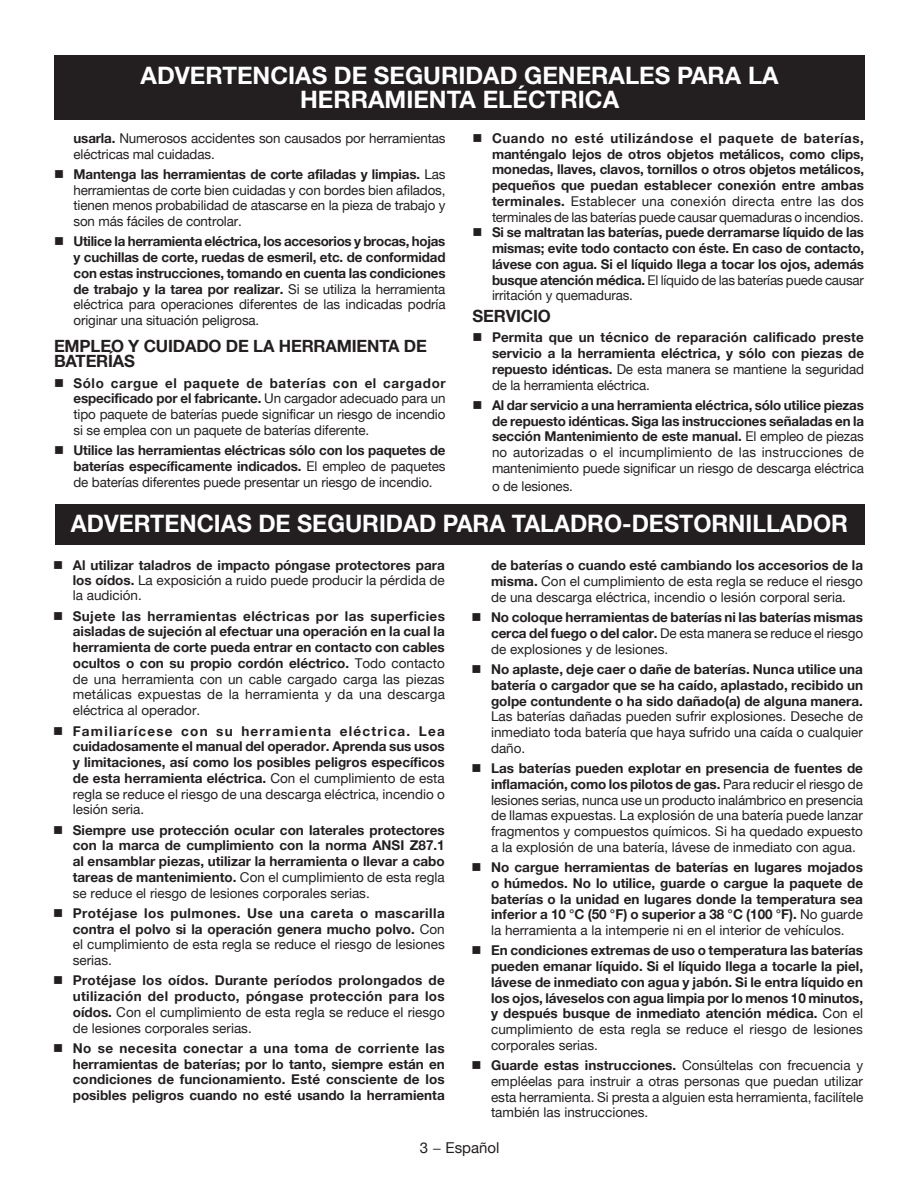
<style>
.page{position:relative;width:918px;height:1188px;background:#fff}
.page>*{position:absolute;margin:0;border:0;box-sizing:border-box;transform-origin:0 0}
.HEADING{font:700 24px/24px "Helvetica Neue";color:#fff;text-align:center}
.Heading_2{font:700 16.8px/15.8px "Helvetica Neue";letter-spacing:-.01em;color:#231f20}
.t1{font:15px "Helvetica Neue";color:#231f20}
.bullets{font:700 13.5px/15.8px "Helvetica Neue";color:#231f20;text-align:justify}
.bullets-2{font:13.5px/15.8px "Helvetica Neue";letter-spacing:-.01em;color:#231f20;text-align:justify}
.s1{font-weight:700}
.s2{font-weight:400}
</style>
<div class="page">
<div style="left:55px;top:55px;width:810px;height:64px;background:#231f20"></div>
<div style="left:55px;top:505px;width:810px;height:40px;background:#231f20"></div>
<p class="HEADING" style="left:141px;top:63px;width:640px">ADVERTENCIAS DE SEGURIDAD GENERALES PARA LA<br>HERRAMIENTA ELÉCTRICA</p>
<p class="bullets-2" style="left:74px;top:130px;width:373px"><span class="s1">usarla.</span> Numerosos accidentes son causados por herramientas eléctricas mal cuidadas.</p>
<p class="bullets-2" style="left:74px;top:166px;width:373px;text-indent:-20px">■ <span class="s1">Mantenga las herramientas de corte afiladas y limpias.</span> Las herramientas de corte bien cuidadas y con bordes bien afilados, tienen menos probabilidad de atascarse en la pieza de trabajo y son más fáciles de controlar.</p>
<p class="bullets" style="left:74px;top:234px;width:374px;text-indent:-20px">■ Utilice la herramienta eléctrica, los accesorios y brocas, hojas y cuchillas de corte, ruedas de esmeril, etc. de conformidad con estas instrucciones, tomando en cuenta las condiciones de trabajo y la tarea por realizar. <span class="s2">Si se utiliza la herramienta eléctrica para operaciones diferentes de las indicadas podría originar una situación peligrosa.</span></p>
<p class="Heading_2" style="left:54px;top:337px;width:374px">EMPLEO Y CUIDADO DE LA HERRAMIENTA DE<br>BATERÍAS</p>
<p class="bullets-2" style="left:74px;top:375px;width:374px;text-indent:-20px">■ <span class="s1">Sólo cargue el paquete de baterías con el cargador especificado por el fabricante.</span> Un cargador adecuado para un tipo paquete de baterías puede significar un riesgo de incendio si se emplea con un paquete de baterías diferente.</p>
<p class="bullets" style="left:74px;top:442px;width:374px;text-indent:-20px">■ Utilice las herramientas eléctricas sólo con los paquetes de baterías específicamente indicados. <span class="s2">El empleo de paquetes de baterías diferentes puede presentar un riesgo de incendio.</span></p>
<p class="bullets" style="left:492px;top:130px;width:374px;text-indent:-20px">■ Cuando no esté utilizándose el paquete de baterías, manténgalo lejos de otros objetos metálicos, como clips, monedas, llaves, clavos, tornillos o otros objetos metálicos, pequeños que puedan establecer conexión entre ambas terminales. <span class="s2">Establecer una conexión directa entre las dos terminales de las baterías puede causar quemaduras o incendios.</span></p>
<p class="bullets" style="left:492px;top:224px;width:374px;text-indent:-20px">■ Si se maltratan las baterías, puede derramarse líquido de las mismas; evite todo contacto con éste. En caso de contacto, lávese con agua. Si el líquido llega a tocar los ojos, además busque atención médica. <span class="s2">El líquido de las baterías puede causar irritación y quemaduras.</span></p>
<p class="Heading_2" style="left:472px;top:308px;width:80px">SERVICIO</p>
<p class="bullets" style="left:492px;top:329px;width:374px;text-indent:-20px">■ Permita que un técnico de reparación calificado preste servicio a la herramienta eléctrica, y sólo con piezas de repuesto idénticas. <span class="s2">De esta manera se mantiene la seguridad de la herramienta eléctrica.</span></p>
<p class="bullets" style="left:492px;top:397px;width:374px;text-indent:-20px">■ Al dar servicio a una herramienta eléctrica, sólo utilice piezas de repuesto idénticas. Siga las instrucciones señaladas en la sección Mantenimiento de este manual. <span class="s2">El empleo de piezas no autorizadas o el incumplimiento de las instrucciones de mantenimiento puede significar un riesgo de descarga eléctrica</span></p>
<p class="bullets-2" style="left:492px;top:478px;width:82px">o de lesiones.</p>
<p class="HEADING" style="left:71px;top:511px;width:779px">ADVERTENCIAS DE SEGURIDAD PARA TALADRO-DESTORNILLADOR</p>
<p class="bullets" style="left:73px;top:558px;width:374px;line-height:15px;text-indent:-20px">■ Al utilizar taladros de impacto póngase protectores para los oídos. <span class="s2">La exposición a ruido puede producir la pérdida de la audición.</span></p>
<p class="bullets" style="left:73px;top:608px;width:374px;text-indent:-20px">■ Sujete las herramientas eléctricas por las superficies aisladas de sujeción al efectuar una operación en la cual la herramienta de corte pueda entrar en contacto con cables ocultos o con su propio cordón eléctrico. <span class="s2">Todo contacto de una herramienta con un cable cargado carga las piezas metálicas expuestas de la herramienta y da una descarga eléctrica al operador.</span></p>
<p class="bullets" style="left:73px;top:723px;width:374px;text-indent:-20px">■ Familiarícese con su herramienta eléctrica. Lea cuidadosamente el manual del operador. Aprenda sus usos y limitaciones, así como los posibles peligros específicos de esta herramienta eléctrica. <span class="s2">Con el cumplimiento de esta regla se reduce el riesgo de una descarga eléctrica, incendio o lesión seria.</span></p>
<p class="bullets" style="left:73px;top:822px;width:374px;text-indent:-20px">■ Siempre use protección ocular con laterales protectores con la marca de cumplimiento con la norma ANSI Z87.1 al ensamblar piezas, utilizar la herramienta o llevar a cabo tareas de mantenimiento. <span class="s2">Con el cumplimiento de esta regla se reduce el riesgo de lesiones corporales serias.</span></p>
<p class="bullets" style="left:73px;top:905px;width:373px;text-indent:-20px">■ Protéjase los pulmones. Use una careta o mascarilla contra el polvo si la operación genera mucho polvo. <span class="s2">Con el cumplimiento de esta regla se reduce el riesgo de lesiones serias.</span></p>
<p class="bullets" style="left:73px;top:972px;width:374px;text-indent:-20px">■ Protéjase los oídos. Durante períodos prolongados de utilización del producto, póngase protección para los oídos. <span class="s2">Con el cumplimiento de esta regla se reduce el riesgo de lesiones corporales serias.</span></p>
<p class="bullets" style="left:73px;top:1040px;width:374px;text-indent:-20px">■ No se necesita conectar a una toma de corriente las herramientas de baterías; por lo tanto, siempre están en condiciones de funcionamiento. Esté consciente de los posibles peligros cuando no esté usando la herramienta</p>
<p class="bullets-2" style="left:491px;top:558px;width:374px"><span class="s1">de baterías o cuando esté cambiando los accesorios de la misma.</span> Con el cumplimiento de esta regla se reduce el riesgo de una descarga eléctrica, incendio o lesión corporal seria.</p>
<p class="bullets" style="left:491px;top:609px;width:374px;text-indent:-20px">■ No coloque herramientas de baterías ni las baterías mismas cerca del fuego o del calor. <span class="s2">De esta manera se reduce el riesgo de explosiones y de lesiones.</span></p>
<p class="bullets" style="left:491px;top:661px;width:374px;text-indent:-20px">■ No aplaste, deje caer o dañe de baterías. Nunca utilice una batería o cargador que se ha caído, aplastado, recibido un golpe contundente o ha sido dañado(a) de alguna manera.<br><span class="s2">Las baterías dañadas pueden sufrir explosiones. Deseche de inmediato toda batería que haya sufrido una caída o cualquier daño.</span></p>
<p class="bullets-2" style="left:491px;top:760px;width:374px;text-indent:-20px">■ <span class="s1">Las baterías pueden explotar en presencia de fuentes de inflamación, como los pilotos de gas.</span> Para reducir el riesgo de lesiones serias, nunca use un producto inalámbrico en presencia de llamas expuestas. La explosión de una batería puede lanzar fragmentos y compuestos químicos. Si ha quedado expuesto a la explosión de una batería, lávese de inmediato con agua.</p>
<p class="bullets" style="left:491px;top:859px;width:374px;text-indent:-20px">■ No cargue herramientas de baterías en lugares mojados o húmedos. No lo utilice, guarde o cargue la paquete de baterías o la unidad en lugares donde la temperatura sea inferior a 10 °C (50 °F) o superior a 38 °C (100 °F). <span class="s2">No guarde la herramienta a la intemperie ni en el interior de vehículos.</span></p>
<p class="bullets" style="left:491px;top:942px;width:374px;text-indent:-20px">■ En condiciones extremas de uso o temperatura las baterías pueden emanar líquido. Si el líquido llega a tocarle la piel, lávese de inmediato con agua y jabón. Si le entra líquido en los ojos, láveselos con agua limpia por lo menos 10 minutos, y después busque de inmediato atención médica. <span class="s2">Con el cumplimiento de esta regla se reduce el riesgo de lesiones corporales serias.</span></p>
<p class="bullets-2" style="left:491px;top:1057px;width:374px;text-indent:-20px">■ <span class="s1">Guarde estas instrucciones.</span> Consúltelas con frecuencia y empléelas para instruir a otras personas que puedan utilizar esta herramienta. Si presta a alguien esta herramienta, facilítele también las instrucciones.</p>
<p class="t1" style="left:420px;top:1139px;width:81px">3 − Español</p>
</div>
